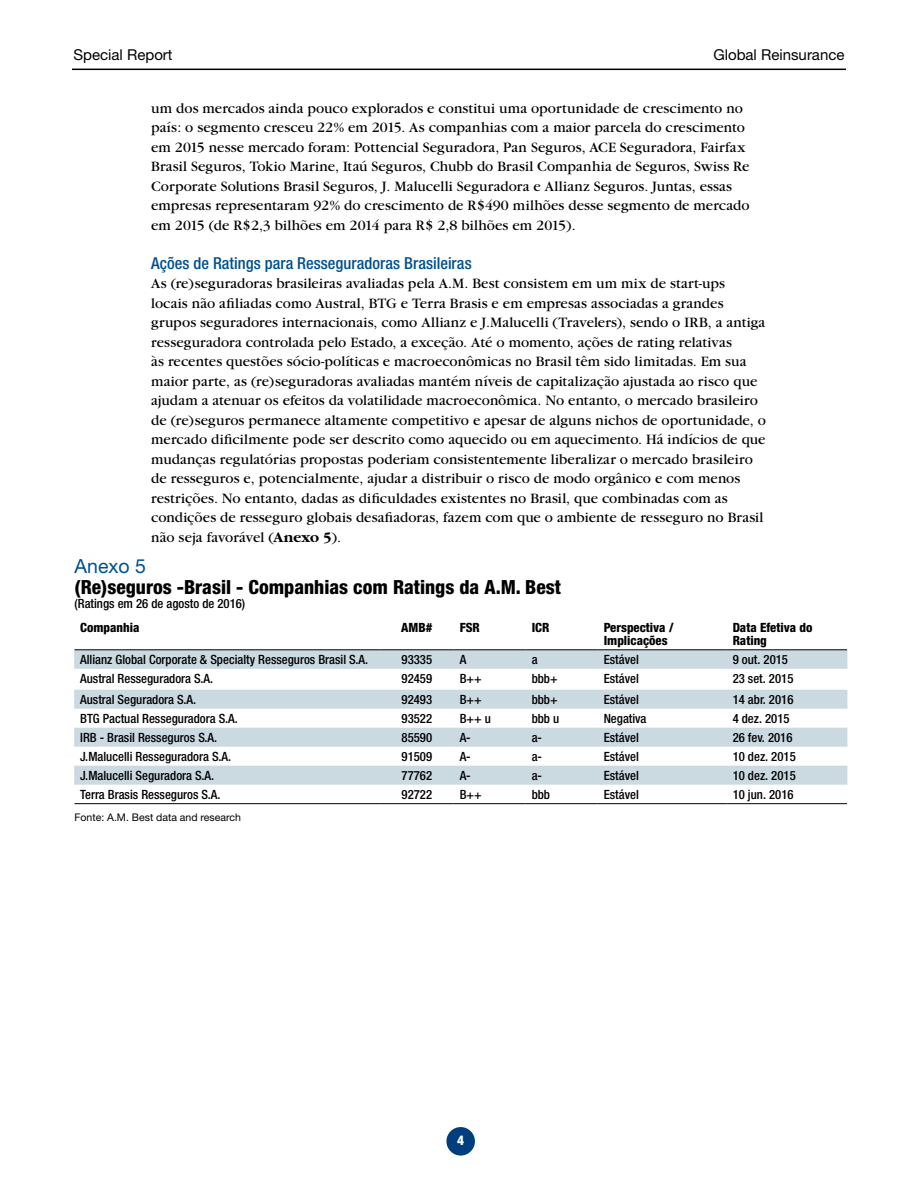
<style>
.page{position:relative;width:918px;height:1188px;background:#fff}
.page>*{position:absolute;margin:0;border:0;box-sizing:border-box;transform-origin:0 0}
.t1{font:800 condensed 19.5px "Helvetica Neue";color:#000}
.t2{font:19.5px "Helvetica Neue";color:#00508f}
.t3{font:500 condensed 16.5px "Helvetica Neue";color:#00508f}
.t4{font:15px/19.5px "Garamond";letter-spacing:.005em;color:#000}
.t5{font:15px "Helvetica Neue";color:#000}
.t6{font:800 condensed 13.5px "Helvetica Neue";color:#fff}
.t7{font:500 condensed 12.75px "Helvetica Neue";color:#000}
.t8{font:800 condensed 12.75px/13.5px "Helvetica Neue";color:#000}
.t9{font:10.5px "Helvetica Neue";color:#000}
.s1{font-weight:700}
</style>
<div class="page">
<div style="left:446px;top:1127px;width:29px;height:29px;background:#003e7e;border-radius:50%"></div>
<hr style="left:72px;top:69px;width:774px;height:1px;background:#000">
<svg style="left:74px;top:650px;width:773px;height:135px;fill:#cbd9e1"></svg>
<hr style="left:75px;top:649px;width:305px;height:1px;background:#000">
<hr style="left:380px;top:649px;width:74px;height:1px;background:#000">
<hr style="left:454px;top:649px;width:72px;height:1px;background:#000">
<hr style="left:526px;top:649px;width:72px;height:1px;background:#000">
<hr style="left:598px;top:649px;width:129px;height:1px;background:#000">
<hr style="left:727px;top:649px;width:120px;height:1px;background:#000">
<hr style="left:75px;top:803px;width:305px;height:1px;background:#000">
<hr style="left:380px;top:803px;width:74px;height:1px;background:#000">
<hr style="left:454px;top:803px;width:72px;height:1px;background:#000">
<hr style="left:526px;top:803px;width:72px;height:1px;background:#000">
<hr style="left:598px;top:803px;width:129px;height:1px;background:#000">
<hr style="left:727px;top:803px;width:120px;height:1px;background:#000">
<p class="t5" style="left:74px;top:46px;width:101px">Special Report</p>
<p class="t5" style="left:713px;top:46px;width:133px">Global Reinsurance</p>
<p class="t4" style="left:151px;top:98px;width:600px">um dos mercados ainda pouco explorados e constitui uma oportunidade de crescimento no país: o segmento cresceu 22% em 2015. As companhias com a maior parcela do crescimento em 2015 nesse mercado foram: Pottencial Seguradora, Pan Seguros, ACE Seguradora, Fairfax Brasil Seguros, Tokio Marine, Itaú Seguros, Chubb do Brasil Companhia de Seguros, Swiss Re Corporate Solutions Brasil Seguros, J. Malucelli Seguradora e Allianz Seguros. Juntas, essas empresas representaram 92% do crescimento de R$490 milhões desse segmento de mercado em 2015 (de R$2,3 bilhões em 2014 para R$ 2,8 bilhões em 2015).</p>
<p class="t3" style="left:151px;top:253px;width:322px">Ações de Ratings para Resseguradoras Brasileiras</p>
<p class="t4" style="left:151px;top:274px;width:616px">As (re)seguradoras brasileiras avaliadas pela A.M. Best consistem em um mix de start-ups<br>locais não afiliadas como Austral, BTG e Terra Brasis e em empresas associadas a grandes grupos seguradores internacionais, como Allianz e J.Malucelli (Travelers), sendo o IRB, a antiga resseguradora controlada pelo Estado, a exceção. Até o momento, ações de rating relativas<br>às recentes questões sócio-políticas e macroeconômicas no Brasil têm sido limitadas. Em sua maior parte, as (re)seguradoras avaliadas mantém níveis de capitalização ajustada ao risco que ajudam a atenuar os efeitos da volatilidade macroeconômica. No entanto, o mercado brasileiro de (re)seguros permanece altamente competitivo e apesar de alguns nichos de oportunidade, o mercado dificilmente pode ser descrito como aquecido ou em aquecimento. Há indícios de que mudanças regulatórias propostas poderiam consistentemente liberalizar o mercado brasileiro de resseguros e, potencialmente, ajudar a distribuir o risco de modo orgânico e com menos restrições. No entanto, dadas as dificuldades existentes no Brasil, que combinadas com as condições de resseguro globais desafiadoras, fazem com que o ambiente de resseguro no Brasil não seja favorável (<span class="s1">Anexo 5</span>).</p>
<h1 class="t2" style="left:75px;top:555px;width:73px">Anexo 5</h1>
<h1 class="t1" style="left:75px;top:575px;width:488px">(Re)seguros -Brasil - Companhias com Ratings da A.M. Best</h1>
<p class="t7" style="left:75px;top:596px;width:172px">(Ratings em 26 de agosto de 2016)</p>
<p class="t8" style="left:80px;top:620px;width:61px">Companhia</p>
<p class="t8" style="left:401px;top:620px;width:33px">AMB#</p>
<p class="t8" style="left:460px;top:620px;width:22px">FSR</p>
<p class="t8" style="left:532px;top:620px;width:19px">ICR</p>
<p class="t8" style="left:604px;top:620px;width:71px">Perspectiva /<br>Implicações</p>
<p class="t8" style="left:733px;top:620px;width:81px">Data Efetiva do<br>Rating</p>
<p class="t7" style="left:80px;top:652px;width:290px">Allianz Global Corporate &amp; Specialty Resseguros Brasil S.A.</p>
<p class="t7" style="left:402px;top:652px;width:32px">93335</p>
<p class="t7" style="left:460px;top:652px;width:8px">A</p>
<p class="t7" style="left:532px;top:652px;width:7px">a</p>
<p class="t7" style="left:604px;top:652px;width:37px">Estável</p>
<p class="t7" style="left:733px;top:652px;width:57px">9 out. 2015</p>
<p class="t7" style="left:80px;top:671px;width:134px">Austral Resseguradora S.A.</p>
<p class="t7" style="left:402px;top:671px;width:32px">92459</p>
<p class="t7" style="left:460px;top:671px;width:24px">B++</p>
<p class="t7" style="left:532px;top:671px;width:28px">bbb+</p>
<p class="t7" style="left:604px;top:671px;width:37px">Estável</p>
<p class="t7" style="left:733px;top:671px;width:62px">23 set. 2015</p>
<p class="t7" style="left:80px;top:692px;width:117px">Austral Seguradora S.A.</p>
<p class="t7" style="left:402px;top:692px;width:32px">92493</p>
<p class="t7" style="left:460px;top:692px;width:24px">B++</p>
<p class="t7" style="left:532px;top:692px;width:28px">bbb+</p>
<p class="t7" style="left:604px;top:692px;width:37px">Estável</p>
<p class="t7" style="left:733px;top:692px;width:62px">14 abr. 2016</p>
<p class="t7" style="left:80px;top:711px;width:159px">BTG Pactual Resseguradora S.A.</p>
<p class="t7" style="left:402px;top:711px;width:32px">93522</p>
<p class="t7" style="left:460px;top:711px;width:33px">B++ u</p>
<p class="t7" style="left:532px;top:711px;width:29px">bbb u</p>
<p class="t7" style="left:604px;top:711px;width:44px">Negativa</p>
<p class="t7" style="left:733px;top:711px;width:59px">4 dez. 2015</p>
<p class="t7" style="left:80px;top:730px;width:139px">IRB - Brasil Resseguros S.A.</p>
<p class="t7" style="left:402px;top:730px;width:32px">85590</p>
<p class="t7" style="left:460px;top:730px;width:13px">A-</p>
<p class="t7" style="left:532px;top:730px;width:12px">a-</p>
<p class="t7" style="left:604px;top:730px;width:37px">Estável</p>
<p class="t7" style="left:733px;top:730px;width:61px">26 fev. 2016</p>
<p class="t7" style="left:80px;top:749px;width:152px">J.Malucelli Resseguradora S.A.</p>
<p class="t7" style="left:402px;top:749px;width:32px">91509</p>
<p class="t7" style="left:460px;top:749px;width:13px">A-</p>
<p class="t7" style="left:532px;top:749px;width:12px">a-</p>
<p class="t7" style="left:604px;top:749px;width:37px">Estável</p>
<p class="t7" style="left:733px;top:749px;width:65px">10 dez. 2015</p>
<p class="t7" style="left:80px;top:768px;width:135px">J.Malucelli Seguradora S.A.</p>
<p class="t7" style="left:402px;top:768px;width:32px">77762</p>
<p class="t7" style="left:460px;top:768px;width:13px">A-</p>
<p class="t7" style="left:532px;top:768px;width:12px">a-</p>
<p class="t7" style="left:604px;top:768px;width:37px">Estável</p>
<p class="t7" style="left:733px;top:768px;width:65px">10 dez. 2015</p>
<p class="t7" style="left:80px;top:787px;width:142px">Terra Brasis Resseguros S.A.</p>
<p class="t7" style="left:402px;top:787px;width:32px">92722</p>
<p class="t7" style="left:460px;top:787px;width:24px">B++</p>
<p class="t7" style="left:532px;top:787px;width:20px">bbb</p>
<p class="t7" style="left:604px;top:787px;width:37px">Estável</p>
<p class="t7" style="left:733px;top:787px;width:62px">10 jun. 2016</p>
<p class="t9" style="left:75px;top:811px;width:168px">Fonte: A.M. Best data and research</p>
<p class="t6" style="left:457px;top:1132px;width:9px">4</p>
</div>
